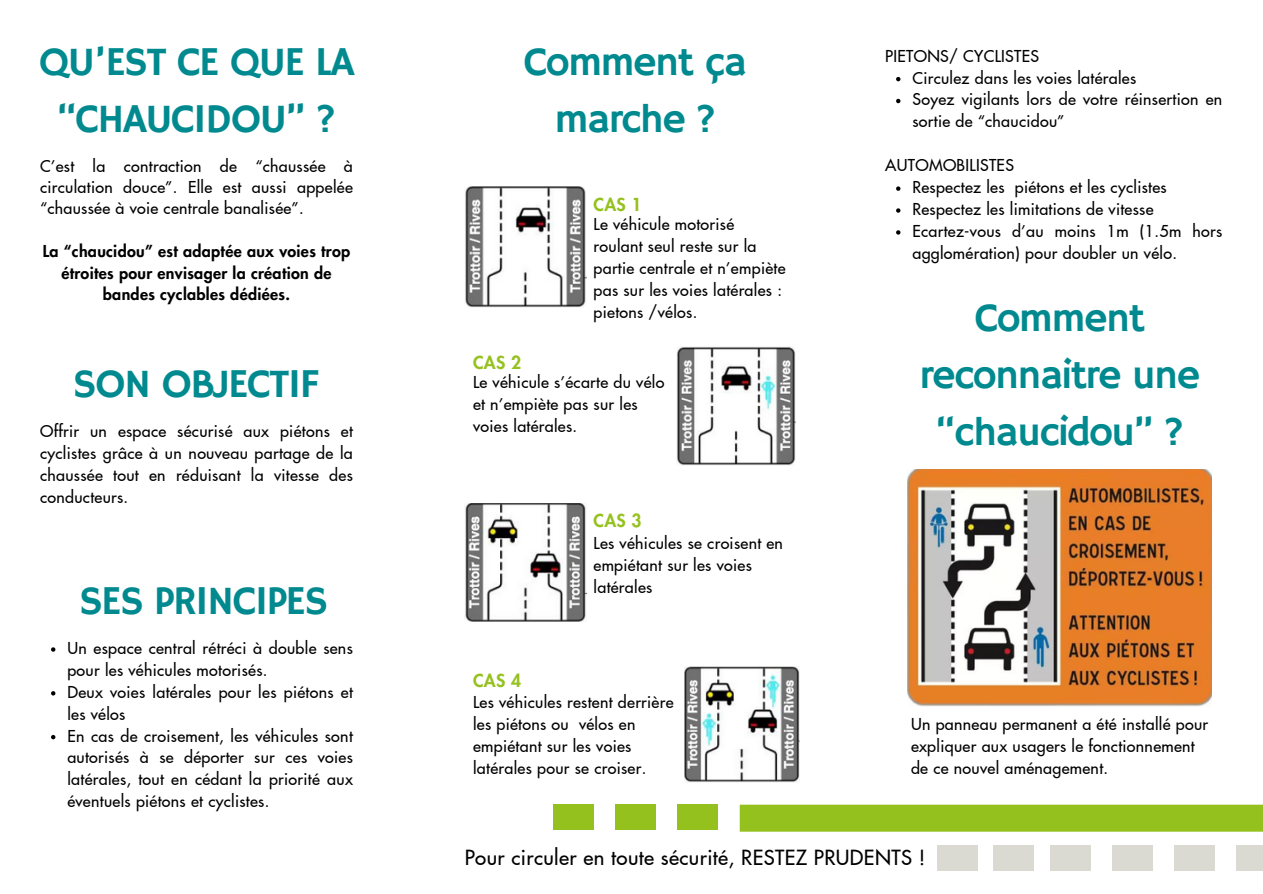
<style>
.page{position:relative;width:1263px;height:894px;background:#fff}
.page>*{position:absolute;margin:0;border:0;box-sizing:border-box;transform-origin:0 0}
.t1{font:40.8px/56.8px "Hammersmith One";letter-spacing:-.04em;color:#008a8f;text-align:center}
.t2{font:500 20.4px "Futura LT Pro";letter-spacing:.02em;color:#000}
.t3{font:800 17.55px "Futura LT Pro";letter-spacing:.02em;color:#95c11f}
.t4{font:500 16.05px/21.9px "Futura LT Pro";letter-spacing:.02em;color:#000}
.t5{font:800 16.05px/21.3px "Futura LT Pro";letter-spacing:.02em;color:#000;text-align:center}
</style>
<div class="page">
<img style="left:908px;top:469px;width:304px;height:237px">
<div style="left:740px;top:804px;width:523px;height:27px;background:#95c11f"></div>
<div style="left:677px;top:804px;width:41px;height:25px;background:#95c11f"></div>
<div style="left:553px;top:804px;width:40px;height:25px;background:#95c11f"></div>
<div style="left:615px;top:804px;width:41px;height:25px;background:#95c11f"></div>
<div style="left:1050px;top:844px;width:41px;height:26px;background:#dadad3"></div>
<div style="left:937px;top:844px;width:40px;height:26px;background:#dadad3"></div>
<div style="left:994px;top:844px;width:40px;height:26px;background:#dadad3"></div>
<div style="left:1237px;top:844px;width:26px;height:26px;background:#dadad3"></div>
<div style="left:1112px;top:844px;width:41px;height:26px;background:#dadad3"></div>
<div style="left:1175px;top:844px;width:40px;height:26px;background:#dadad3"></div>
<img style="left:465px;top:187px;width:122px;height:120px">
<img style="left:677px;top:346px;width:119px;height:119px">
<img style="left:465px;top:503px;width:121px;height:118px">
<img style="left:684px;top:666px;width:116px;height:116px">
<svg style="left:51px;top:647px;width:4px;height:4px"></svg>
<svg style="left:51px;top:691px;width:4px;height:4px"></svg>
<svg style="left:51px;top:735px;width:4px;height:4px"></svg>
<svg style="left:896px;top:77px;width:4px;height:4px"></svg>
<svg style="left:896px;top:99px;width:4px;height:4px"></svg>
<svg style="left:896px;top:186px;width:4px;height:5px"></svg>
<svg style="left:896px;top:208px;width:4px;height:5px"></svg>
<svg style="left:896px;top:230px;width:4px;height:4px"></svg>
<p class="t1" style="left:39px;top:36px;width:317px">QU’EST CE QUE LA “CHAUCIDOU” ?</p>
<p class="t4" style="left:40px;top:156px;width:314px;line-height:21.3px;text-align:justify">C’est la contraction de “chaussée à circulation douce”. Elle est aussi appelée “chaussée à voie centrale banalisée”.</p>
<p class="t5" style="left:43px;top:241px;width:309px">La “chaucidou” est adaptée aux voies trop étroites pour envisager la création de bandes cyclables dédiées.</p>
<h2 class="t1" style="left:73px;top:357px;width:249px">SON OBJECTIF</h2>
<h4 class="t4" style="left:40px;top:421px;width:314px;text-align:justify">Offrir un espace sécurisé aux piétons et cyclistes grâce à un nouveau partage de la chaussée tout en réduisant la vitesse des conducteurs.</h4>
<p class="t1" style="left:79px;top:573px;width:251px">SES PRINCIPES</p>
<h5 class="t4" style="left:67px;top:637px;width:287px">Un espace central rétréci à double sens pour les véhicules motorisés.</h5>
<h4 class="t4" style="left:67px;top:681px;width:287px">Deux voies latérales pour les piétons et les vélos</h4>
<h5 class="t4" style="left:67px;top:725px;width:287px;text-align:justify">En cas de croisement, les véhicules sont autorisés à se déporter sur ces voies latérales, tout en cédant la priorité aux éventuels piétons et cyclistes.</h5>
<h4 class="t1" style="left:524px;top:36px;width:225px">Comment ça marche ?</h4>
<h4 class="t3" style="left:593px;top:197px;width:50px">CAS 1</h4>
<p class="t3" style="left:473px;top:354px;width:50px">CAS 2</p>
<h5 class="t4" style="left:593px;top:214px;width:193px">Le véhicule motorisé roulant seul reste sur la partie centrale et n’empiète pas sur les voies latérales : pietons /vélos.</h5>
<h4 class="t4" style="left:473px;top:371px;width:193px">Le véhicule s’écarte du vélo et n’empiète pas sur les voies latérales.</h4>
<p class="t3" style="left:593px;top:512px;width:50px">CAS 3</p>
<h4 class="t3" style="left:473px;top:672px;width:50px">CAS 4</h4>
<h5 class="t4" style="left:593px;top:532px;width:191px">Les véhicules se croisent en empiétant sur les voies latérales</h5>
<p class="t4" style="left:473px;top:692px;width:202px">Les véhicules restent derrière les piétons ou vélos en empiétant sur les voies latérales pour se croiser.</p>
<p class="t4" style="left:885px;top:45px;width:155px">PIETONS/ CYCLISTES</p>
<p class="t4" style="left:912px;top:67px;width:225px">Circulez dans les voies latérales</p>
<p class="t4" style="left:912px;top:89px;width:311px">Soyez vigilants lors de votre réinsertion en sortie de “chaucidou”</p>
<h2 class="t4" style="left:885px;top:155px;width:130px">AUTOMOBILISTES</h2>
<p class="t4" style="left:912px;top:177px;width:256px">Respectez les piétons et les cyclistes</p>
<h5 class="t4" style="left:912px;top:199px;width:243px">Respectez les limitations de vitesse</h5>
<h3 class="t4" style="left:912px;top:220px;width:311px">Ecartez-vous d’au moins 1m (1.5m hors agglomération) pour doubler un vélo.</h3>
<h1 class="t1" style="left:920px;top:291px;width:282px">Comment reconnaitre une “chaucidou” ?</h1>
<p class="t4" style="left:911px;top:714px;width:299px">Un panneau permanent a été installé pour expliquer aux usagers le fonctionnement de ce nouvel aménagement.</p>
<p class="t2" style="left:465px;top:847px;width:462px">Pour circuler en toute sécurité, RESTEZ PRUDENTS !</p>
</div>
